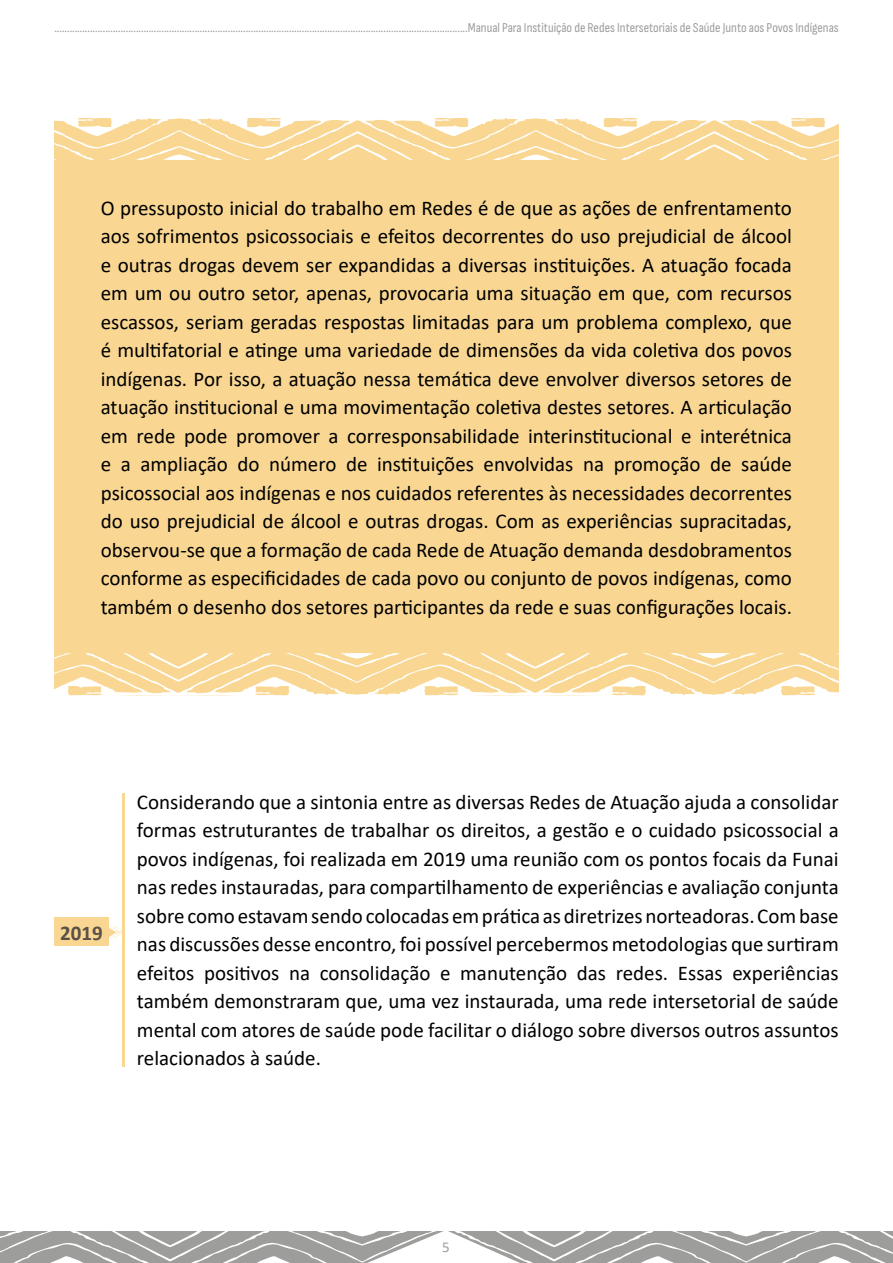
<style>
.page{position:relative;width:893px;height:1263px;background:#fff}
.page>*{position:absolute;margin:0;border:0;box-sizing:border-box;transform-origin:0 0}
.t1{font:21px/28.5px "Calibri";color:#000;text-align:justify}
.t2{font:700 21px "Calibri";color:#5a5047}
.t3{font:15px "Calibri";color:#9d9d9c}
.t4{font:13.5px "Sofia Sans Condensed";color:#9d9d9c}
</style>
<div class="page">
<svg style="left:0;top:1231px;width:893px;height:32px"></svg>
<div style="left:54px;top:118px;width:785px;height:577px;background:#f9d792"></div>
<svg style="left:54px;top:653px;width:785px;height:43px"></svg>
<svg style="left:54px;top:118px;width:785px;height:42px"></svg>
<hr style="left:122px;top:793px;width:2px;height:273px;background:#f9d792">
<div style="left:54px;top:917px;width:55px;height:29px;background:#f9d792"></div>
<svg style="left:109px;top:925px;width:13px;height:13px"></svg>
<p class="t4" style="left:54px;top:21px;width:786px">..................................................................................................................................................................Manual Para Instituição de Redes Intersetoriais de Saúde Junto aos Povos Indígenas</p>
<p class="t1" style="left:101px;top:193px;width:693px">O pressuposto inicial do trabalho em Redes é de que as ações de enfrentamento aos sofrimentos psicossociais e efeitos decorrentes do uso prejudicial de álcool e outras drogas devem ser expandidas a diversas instituições. A atuação focada em um ou outro setor, apenas, provocaria uma situação em que, com recursos escassos, seriam geradas respostas limitadas para um problema complexo, que é multifatorial e atinge uma variedade de dimensões da vida coletiva dos povos indígenas. Por isso, a atuação nessa temática deve envolver diversos setores de atuação institucional e uma movimentação coletiva destes setores. A articulação em rede pode promover a corresponsabilidade interinstitucional e interétnica e a ampliação do número de instituições envolvidas na promoção de saúde psicossocial aos indígenas e nos cuidados referentes às necessidades decorrentes do uso prejudicial de álcool e outras drogas. Com as experiências supracitadas, observou-se que a formação de cada Rede de Atuação demanda desdobramentos conforme as especificidades de cada povo ou conjunto de povos indígenas, como também o desenho dos setores participantes da rede e suas configurações locais.</p>
<p class="t2" style="left:60px;top:918px;width:44px">2019</p>
<p class="t1" style="left:137px;top:787px;width:703px">Considerando que a sintonia entre as diversas Redes de Atuação ajuda a consolidar formas estruturantes de trabalhar os direitos, a gestão e o cuidado psicossocial a povos indígenas, foi realizada em 2019 uma reunião com os pontos focais da Funai nas redes instauradas, para compartilhamento de experiências e avaliação conjunta sobre como estavam sendo colocadas em prática as diretrizes norteadoras. Com base nas discussões desse encontro, foi possível percebermos metodologias que surtiram efeitos positivos na consolidação e manutenção das redes. Essas experiências também demonstraram que, uma vez instaurada, uma rede intersetorial de saúde mental com atores de saúde pode facilitar o diálogo sobre diversos outros assuntos relacionados à saúde.</p>
<p class="t3" style="left:442px;top:1236px;width:9px">5</p>
</div>
